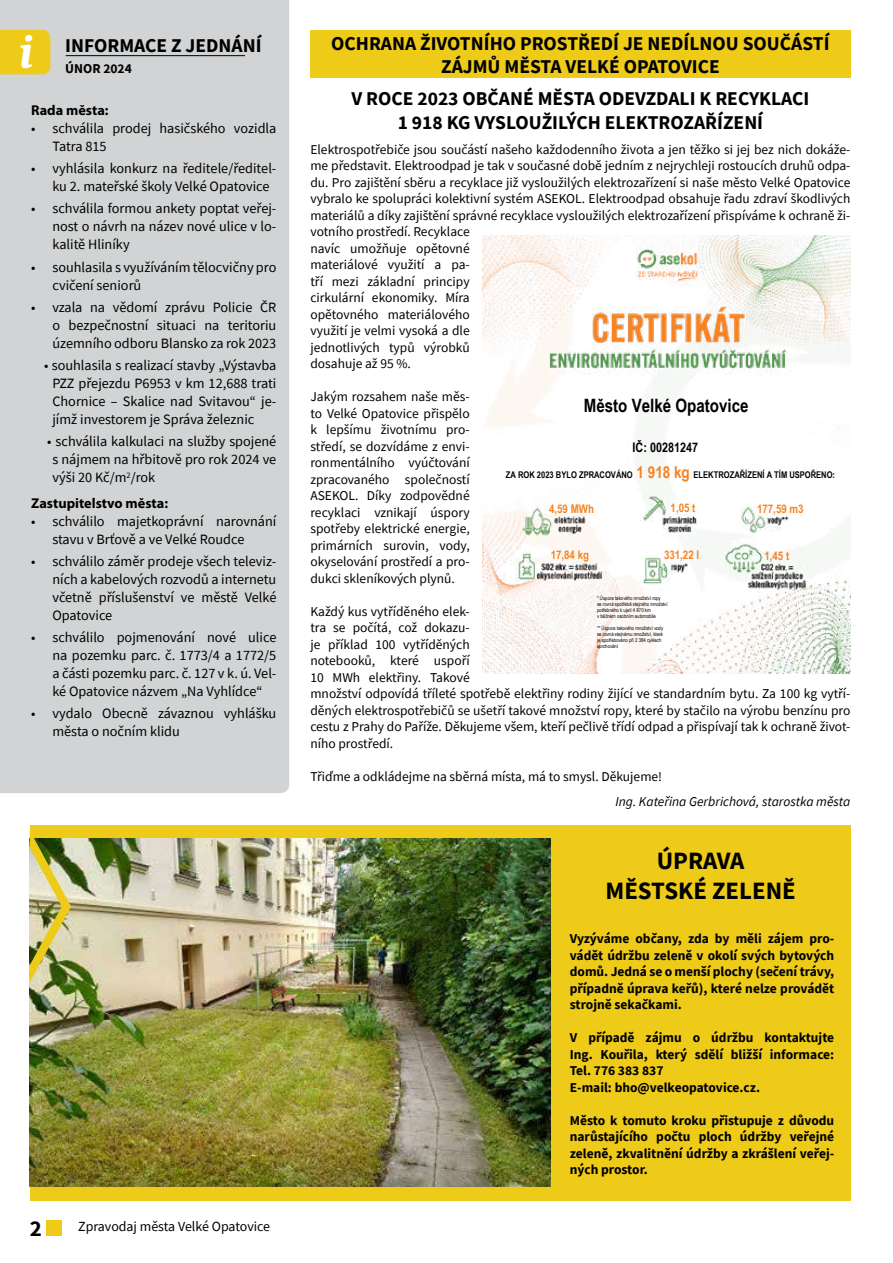
<style>
.page{position:relative;width:893px;height:1263px;background:#fff}
.page>*{position:absolute;margin:0;border:0;box-sizing:border-box;transform-origin:0 0}
.t1{font:italic 700 48px "Caladea";color:#fff}
.t2{font:700 24.9px/29.8px "Source Sans Pro";color:#000;text-align:center}
.t3{font:700 22.95px "Source Sans Pro";color:#000}
.t4{font:700 19.5px/23.4px "Source Sans Pro";color:#000;text-align:center}
.t5{font:700 18.45px "Arial Narrow";color:#000}
.t6{font:14.25px/18px "Source Sans Pro";color:#000;text-align:justify}
.t7{font:700 14.25px "Myriad Pro";color:#000}
.t8{font:13.95px "Source Sans Pro";color:#000}
.t9{font:13.5px/16.5px "Source Sans Pro";color:#000}
.t10{font:700 13.5px/16.5px "Source Sans Pro";color:#000;text-align:justify}
.t11{font:italic 13.5px "Source Sans Pro";color:#000}
.t12{font:700 13.2px "Arial Narrow";color:#000}
.t13{font:700 11.85px "Arial Narrow";color:#f58220}
.t14{font:700 9.3px "Arial Narrow";color:#000}
.t15{font:5.25px/6px "Arial Narrow";letter-spacing:-.005em;color:#000}
.s1{font-size:16.5px;color:#f58220}
</style>
<div class="page">
<div style="left:46px;top:1220px;width:16px;height:15px;background:#eeca19"></div>
<div style="left:30px;top:825px;width:820px;height:375px;background:#eeca19"></div>
<div style="left:310px;top:30px;width:540px;height:47px;background:#eeca19"></div>
<div style="left:0;top:0;width:289px;height:793px;background:#d1d3d4"></div>
<hr style="left:66px;top:55px;width:179px;height:1px;background:#000">
<div style="left:0;top:30px;width:50px;height:44px;background:#eeca19"></div>
<img style="left:482px;top:235px;width:368px;height:438px">
<img style="left:30px;top:838px;width:521px;height:348px">
<img style="left:30px;top:838px;width:41px;height:144px">
<h1 class="t1" style="left:18px;top:22px;width:16px">i</h1>
<h3 class="t4" style="left:331px;top:32px;width:500px">OCHRANA ŽIVOTNÍHO PROSTŘEDÍ JE NEDÍLNOU SOUČÁSTÍ<br>ZÁJMŮ MĚSTA VELKÉ OPATOVICE</h3>
<h3 class="t4" style="left:351px;top:87px;width:459px">V ROCE 2023 OBČANÉ MĚSTA ODEVZDALI K RECYKLACI<br>1 918 KG VYSLOUŽILÝCH ELEKTROZAŘÍZENÍ</h3>
<p class="t9" style="left:310px;top:141px;width:542px">Elektrospotřebiče jsou součástí našeho každodenního života a jen těžko si jej bez nich dokáže&shy;me představit. Elektroodpad je tak v současné době jedním z nejrychleji rostoucích druhů odpa&shy;du. Pro zajištění sběru a recyklace již vysloužilých elektrozařízení si naše město Velké Opatovice vybralo ke spolupráci kolektivní systém ASEKOL. Elektroodpad obsahuje řadu zdraví škodlivých materiálů a díky zajištění správné recyklace vysloužilých elektrozařízení přispíváme k ochraně ži&shy;votního prostředí. Recyklace<br>navíc umožňuje opětovné<br>materiálové využití a pa-<br>tří mezi základní principy<br>cirkulární ekonomiky. Míra<br>opětovného materiálového<br>využití je velmi vysoká a dle<br>jednotlivých typů výrobků<br>dosahuje až 95 %.</p>
<p class="t9" style="left:310px;top:388px;width:161px;text-align:justify">Jakým rozsahem naše měs&shy;to Velké Opatovice přispělo k lepšímu životnímu pro&shy;středí, se dozvídáme z envi&shy;ronmentálního vyúčtování zpracovaného společností ASEKOL. Díky zodpovědné recyklaci vznikají úspory spotřeby elektrické energie, primárních surovin, vody, okyselování prostředí a pro&shy;dukci skleníkových plynů.</p>
<p class="t9" style="left:310px;top:603px;width:542px">Každý kus vytříděného elek-<br>tra se počítá, což dokazu-<br>je příklad 100 vytříděných<br>notebooků, které uspoří<br>10 MWh elektřiny. Takové<br>množství odpovídá tříleté spotřebě elektřiny rodiny žijící ve standardním bytu. Za 100 kg vytří&shy;děných elektrospotřebičů se ušetří takové množství ropy, které by stačilo na výrobu benzínu pro cestu z Prahy do Paříže. Děkujeme všem, kteří pečlivě třídí odpad a přispívají tak k ochraně život&shy;ního prostředí.</p>
<p class="t9" style="left:310px;top:768px;width:353px">Třiďme a odkládejme na sběrná místa, má to smysl. Děkujeme!</p>
<p class="t11" style="left:615px;top:793px;width:237px">Ing. Kateřina Gerbrichová, starostka města</p>
<h2 class="t2" style="left:605px;top:845px;width:192px">ÚPRAVA<br>MĚSTSKÉ ZELENĚ</h2>
<h3 class="t4" style="left:65px;top:33px;width:198px">INFORMACE Z JEDNÁNÍ</h3>
<p class="t10" style="left:65px;top:60px;width:68px">ÚNOR 2024</p>
<p class="t7" style="left:31px;top:101px;width:79px">Rada města:</p>
<p class="t6" style="left:52px;top:119px;width:225px;text-indent:-21px">• schválila prodej hasičského vozidla<br>Tatra 815</p>
<p class="t6" style="left:52px;top:159px;width:225px;text-indent:-21px">• vyhlásila konkurz na ředitele/ředitel&shy;ku 2. mateřské školy Velké Opatovice</p>
<p class="t6" style="left:52px;top:199px;width:225px;text-indent:-21px">• schválila formou ankety poptat veřej&shy;nost o návrh na název nové ulice v lo&shy;kalitě Hliníky</p>
<p class="t6" style="left:52px;top:258px;width:225px;text-indent:-21px">• souhlasila s využíváním tělocvičny pro cvičení seniorů</p>
<p class="t6" style="left:52px;top:298px;width:225px;text-indent:-21px">• vzala na vědomí zprávu Policie ČR o bezpečnostní situaci na teritoriu územního odboru Blansko za rok 2023</p>
<p class="t6" style="left:52px;top:356px;width:225px;text-indent:-8px">• souhlasila s realizací stavby „Výstavba PZZ přejezdu P6953 v km 12,688 trati Chornice – Skalice nad Svitavou“ je&shy;jímž investorem je Správa železnic</p>
<p class="t6" style="left:52px;top:432px;width:225px;text-indent:-5px">• schválila kalkulaci na služby spojené s nájmem na hřbitově pro rok 2024 ve výši 20 Kč/m<sup>2</sup>/rok</p>
<p class="t7" style="left:31px;top:493px;width:138px">Zastupitelstvo města:</p>
<p class="t6" style="left:52px;top:512px;width:225px;text-indent:-21px">• schválilo majetkoprávní narovnání stavu v Brťově a ve Velké Roudce</p>
<p class="t6" style="left:52px;top:552px;width:225px;text-indent:-21px">• schválilo záměr prodeje všech televiz&shy;ních a kabelových rozvodů a internetu včetně příslušenství ve městě Velké Opatovice</p>
<p class="t6" style="left:52px;top:628px;width:225px;text-indent:-21px">• schválilo pojmenování nové ulice na pozemku parc. č. 1773/4 a 1772/5 a části pozemku parc. č. 127 v k. ú. Vel&shy;ké Opatovice názvem „Na Vyhlídce“</p>
<p class="t6" style="left:52px;top:704px;width:225px;text-indent:-21px">• vydalo Obecně závaznou vyhlášku města o nočním klidu</p>
<h3 class="t5" style="left:584px;top:391px;width:166px">Město Velké Opatovice</h3>
<p class="t12" style="left:633px;top:437px;width:67px">IČ: 00281247</p>
<p class="t14" style="left:506px;top:467px;width:331px">ZA ROK 2023 BYLO ZPRACOVÁNO <span class="s1">1 918 kg</span> ELEKTROZAŘÍZENÍ A TÍM USPOŘENO:</p>
<p class="t13" style="left:549px;top:499px;width:46px">4,59 MWh</p>
<p class="t13" style="left:671px;top:499px;width:26px">1,05 t</p>
<p class="t13" style="left:757px;top:500px;width:48px">177,59 m3</p>
<p class="t13" style="left:551px;top:546px;width:40px">17,84 kg</p>
<p class="t13" style="left:664px;top:546px;width:37px">331,22 l</p>
<p class="t13" style="left:764px;top:546px;width:26px">1,45 t</p>
<p class="t15" style="left:597px;top:595px;width:72px">* Úspora takového množství ropy<br>se rovná spotřebě stejného množství potřebného k ujetí 4 870 km<br>v běžném osobním automobile</p>
<p class="t15" style="left:597px;top:625px;width:68px">** Úspora takového množství vody se rovná stejnému množství, které je spotřebováno při 2 384 cyklech sprchování</p>
<h3 class="t3" style="left:30px;top:1212px;width:14px">2</h3>
<p class="t8" style="left:78px;top:1217px;width:193px">Zpravodaj města Velké Opatovice</p>
<p class="t10" style="left:570px;top:930px;width:266px">Vyzýváme občany, zda by měli zájem pro&shy;vádět údržbu zeleně v okolí svých bytových domů. Jedná se o menší plochy (sečení trávy, případně úprava keřů), které nelze provádět strojně sekačkami.</p>
<p class="t10" style="left:570px;top:1029px;width:266px;text-align:left">V případě zájmu o údržbu kontaktujte<br>Ing. Kouřila, který sdělí bližší informace:<br>Tel. 776 383 837<br>E-mail: bho@velkeopatovice.cz.</p>
<p class="t10" style="left:570px;top:1112px;width:266px">Město k tomuto kroku přistupuje z důvodu narůstajícího počtu ploch údržby veřejné zeleně, zkvalitnění údržby a zkrášlení veřej&shy;ných prostor.</p>
</div>
